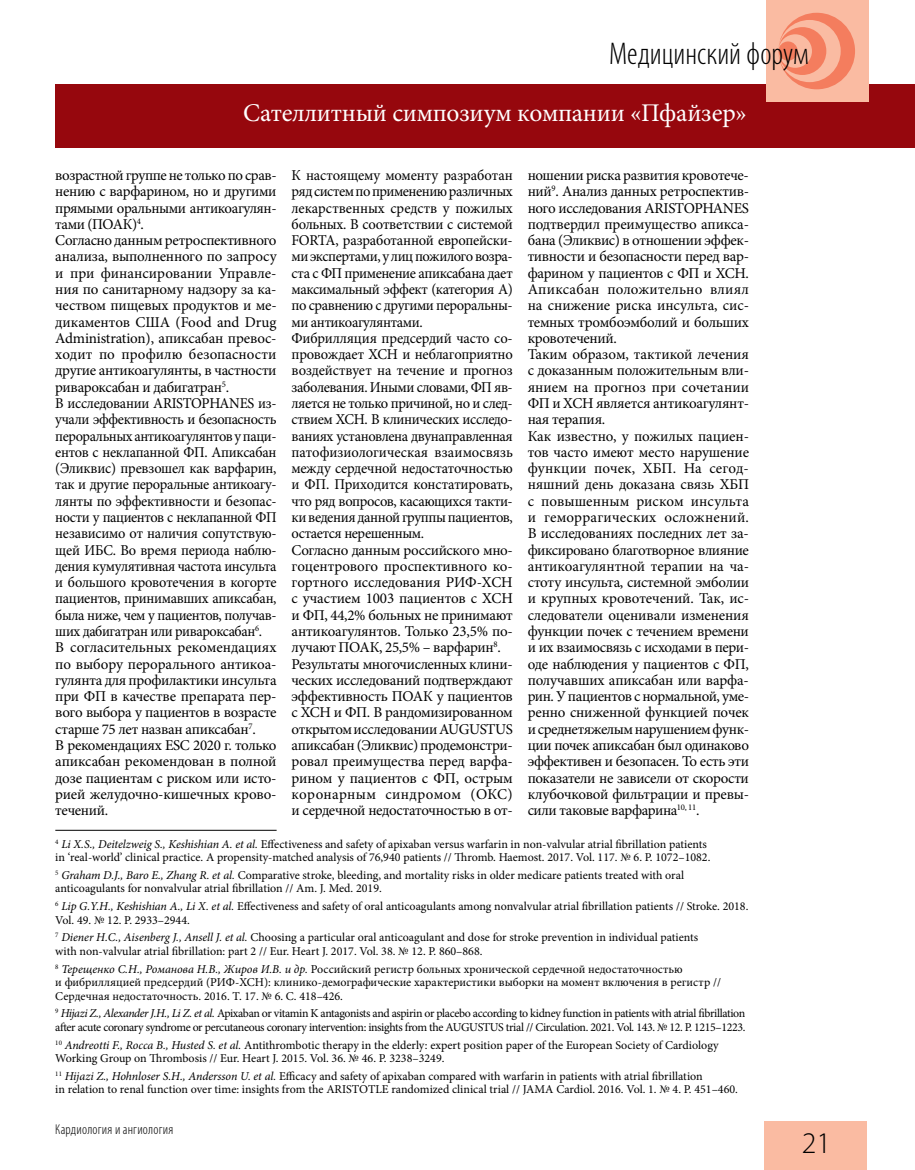
<style>
.page{position:relative;width:915px;height:1170px;background:#fff}
.page>*{position:absolute;margin:0;border:0;box-sizing:border-box;transform-origin:0 0}
.t1{font:300 condensed 31.5px "Myriad Pro";color:#000}
.t2{font:300 30px "Myriad Pro";color:#000}
.t3{font:25.5px "Minion Pro";letter-spacing:-.01em;color:#fff}
.t4{font:15px/16.2px "Minion Pro";letter-spacing:-.02em;color:#000}
.t5{font:300 condensed 14.25px "Myriad Pro";letter-spacing:.015em;color:#000}
.t6{font:12px/13.5px "Minion Pro";color:#000}
.t7{font:12px/13.5px "Minion Pro";letter-spacing:-.03em;color:#000}
.s1{font-style:italic}
</style>
<div class="page">
<div style="left:55px;top:84px;width:859px;height:63px;background:#96070d"></div>
<div style="left:765px;top:0;width:102px;height:102px;background:#fabba2"></div>
<svg style="left:778px;top:13px;width:76px;height:76px"></svg>
<div style="left:778px;top:41px;width:19px;height:20px;background:#f47d5e;border-radius:50%"></div>
<div style="left:764px;top:1121px;width:102px;height:48px;background:#fabba2"></div>
<hr style="left:55px;top:830px;width:221px;height:1px;background:#000">
<h1 class="t1" style="left:608px;top:35px;width:201px">Медицинский форум</h1>
<h3 class="t3" style="left:243px;top:95px;width:505px">Сателлитный симпозиум компании «Пфайзер»</h3>
<p class="t4" style="left:55px;top:167px;width:223px">возрастной группе не только по срав&shy;нению с варфарином, но и другими прямыми оральными антикоагулян&shy;тами (ПОАК)<sup>4</sup>.<br>Согласно данным ретроспективного анализа, выполненного по запросу и при финансировании Управле&shy;ния по санитарному надзору за ка&shy;чеством пищевых продуктов и ме&shy;дикаментов США (Food and Drug<br>Administration), апиксабан превос&shy;ходит по профилю безопасности другие антикоагулянты, в частности ривароксабан и дабигатран<sup>5</sup>.<br>В исследовании ARISTOPHANES из&shy;учали эффективность и безопасность пероральных антикоагулянтов у паци&shy;ентов с неклапанной ФП. Апиксабан (Эликвис) превзошел как варфарин, так и другие пероральные антикоагу&shy;лянты по эффективности и безопас&shy;ности у пациентов с неклапанной ФП независимо от наличия сопутствую&shy;щей ИБС. Во время периода наблю&shy;дения кумулятивная частота инсульта и большого кровотечения в когорте пациентов, принимавших апиксабан, была ниже, чем у пациентов, получав&shy;ших дабигатран или ривароксабан<sup>6</sup>.<br>В согласительных рекомендациях по выбору перорального антикоа&shy;гулянта для профилактики инсульта при ФП в качестве препарата пер&shy;вого выбора у пациентов в возрасте старше 75 лет назван апиксабан<sup>7</sup>.<br>В рекомендациях ESC 2020 г. только апиксабан рекомендован в полной дозе пациентам с риском или исто&shy;рией желудочно-кишечных крово&shy;течений.</p>
<p class="t4" style="left:291px;top:167px;width:223px">К настоящему моменту разработан ряд систем по применению различных лекарственных средств у пожилых больных. В соответствии с системой FORTA, разработанной европейски&shy;ми экспертами, у лиц пожилого возра&shy;ста с ФП применение апиксабана дает максимальный эффект (категория А) по сравнению с другими пероральны&shy;ми антикоагулянтами.<br>Фибрилляция предсердий часто со&shy;провождает ХСН и неблагоприятно воздействует на течение и прогноз заболевания. Иными словами, ФП яв&shy;ляется не только причиной, но и след&shy;ствием ХСН. В клинических исследо&shy;ваниях установлена двунаправленная патофизиологическая взаимосвязь между сердечной недостаточностью и ФП. Приходится констатировать, что ряд вопросов, касающихся такти&shy;ки ведения данной группы пациентов, остается нерешенным.<br>Согласно данным российского мно&shy;гоцентрового проспективного ко&shy;гортного исследования РИФ-ХСН с участием 1003 пациентов с ХСН и ФП, 44,2% больных не принимают антикоагулянтов. Только 23,5% по&shy;лучают ПОАК, 25,5% – варфарин<sup>8</sup>.<br>Результаты многочисленных клини&shy;ческих исследований подтверждают эффективность ПОАК у пациентов с ХСН и ФП. В рандомизированном открытом исследовании AUGUSTUS апиксабан (Эликвис) продемонстри&shy;ровал преимущества перед варфа&shy;рином у пациентов с ФП, острым коронарным синдромом (ОКС) и сердечной недостаточностью в от-</p>
<p class="t4" style="left:527px;top:167px;width:223px">ношении риска развития кровотече&shy;ний<sup>9</sup>. Анализ данных ретроспектив&shy;ного исследования ARISTOPHANES подтвердил преимущество апикса&shy;бана (Эликвис) в отношении эффек&shy;тивности и безопасности перед вар&shy;фарином у пациентов с ФП и ХСН.<br>Апиксабан положительно влиял на снижение риска инсульта, сис&shy;темных тромбоэмболий и больших кровотечений.<br>Таким образом, тактикой лечения с доказанным положительным вли&shy;янием на прогноз при сочетании<br>ФП и ХСН является антикоагулянт&shy;ная терапия.<br>Как известно, у пожилых пациен&shy;тов часто имеют место нарушение функции почек, ХБП. На сегод&shy;няшний день доказана связь ХБП с повышенным риском инсульта и геморрагических осложнений.<br>В исследованиях последних лет за&shy;фиксировано благотворное влияние антикоагулянтной терапии на ча&shy;стоту инсульта, системной эмболии и крупных кровотечений. Так, ис&shy;следователи оценивали изменения функции почек с течением времени и их взаимосвязь с исходами в пери&shy;оде наблюдения у пациентов с ФП, получавших апиксабан или варфа&shy;рин. У пациентов с нормальной, уме&shy;ренно сниженной функцией почек и среднетяжелым нарушением функ&shy;ции почек апиксабан был одинаково эффективен и безопасен. То есть эти показатели не зависели от скорости клубочковой фильтрации и превы&shy;сили таковые варфарина<sup>10,</sup> <sup>11</sup>.</p>
<p class="t6" style="left:55px;top:836px;width:656px"><sup>4</sup> <span class="s1">Li X.S., Deitelzweig S., Keshishian A. et al.</span> Effectiveness and safety of apixaban versus warfarin in non-valvular atrial fibrillation patients in ‘real-world’ clinical practice. A propensity-matched analysis of 76,940 patients // Thromb. Haemost. 2017. Vol. 117. № 6. P. 1072–1082.</p>
<p class="t6" style="left:55px;top:868px;width:630px"><sup>5</sup> <span class="s1">Graham D.J., Baro E., Zhang R. et al.</span> Comparative stroke, bleeding, and mortality risks in older medicare patients treated with oral anticoagulants for nonvalvular atrial fibrillation // Am. J. Med. 2019.</p>
<p class="t6" style="left:55px;top:899px;width:694px"><sup>6</sup> <span class="s1">Lip G.Y.H., Keshishian A., Li X. et al.</span> Effectiveness and safety of oral anticoagulants among nonvalvular atrial fibrillation patients // Stroke. 2018.<br>Vol. 49. № 12. P. 2933–2944.</p>
<p class="t6" style="left:55px;top:930px;width:644px"><sup>7</sup> <span class="s1">Diener H.C., Aisenberg J., Ansell J. et al.</span> Choosing a particular oral anticoagulant and dose for stroke prevention in individual patients with non-valvular atrial fibrillation: part 2 // Eur. Heart J. 2017. Vol. 38. № 12. P. 860–868.</p>
<p class="t6" style="left:55px;top:961px;width:667px"><sup>8</sup> <span class="s1">Терещенко С.Н., Романова Н.В., Жиров И.В. и др.</span> Российский регистр больных хронической сердечной недостаточностью<br>и фибрилляцией предсердий (РИФ-ХСН): клинико-демографические характеристики выборки на момент включения в регистр //<br>Сердечная недостаточность. 2016. Т. 17. № 6. С. 418–426.</p>
<p class="t7" style="left:55px;top:1006px;width:691px"><sup>9</sup> <span class="s1">Hijazi Z., Alexander J.H., Li Z. et al.</span> Apixaban or vitamin K antagonists and aspirin or placebo according to kidney function in patients with atrial fibrillation after acute coronary syndrome or percutaneous coronary intervention: insights from the AUGUSTUS trial // Circulation. 2021. Vol. 143. № 12. P. 1215–1223.</p>
<p class="t6" style="left:55px;top:1037px;width:664px"><sup>10</sup> <span class="s1">Andreotti F., Rocca B., Husted S. et al.</span> Antithrombotic therapy in the elderly: expert position paper of the European Society of Cardiology<br>Working Group on Thrombosis // Eur. Heart J. 2015. Vol. 36. № 46. P. 3238–3249.</p>
<p class="t6" style="left:55px;top:1069px;width:684px"><sup>11</sup> <span class="s1">Hijazi Z., Hohnloser S.H., Andersson U. et al.</span> Efficacy and safety of apixaban compared with warfarin in patients with atrial fibrillation<br>in relation to renal function over time: insights from the ARISTOTLE randomized clinical trial // JAMA Cardiol. 2016. Vol. 1. № 4. P. 451–460.</p>
<p class="t5" style="left:55px;top:1120px;width:119px">Кардиология и ангиология</p>
<h2 class="t2" style="left:801px;top:1125px;width:31px">21</h2>
</div>
